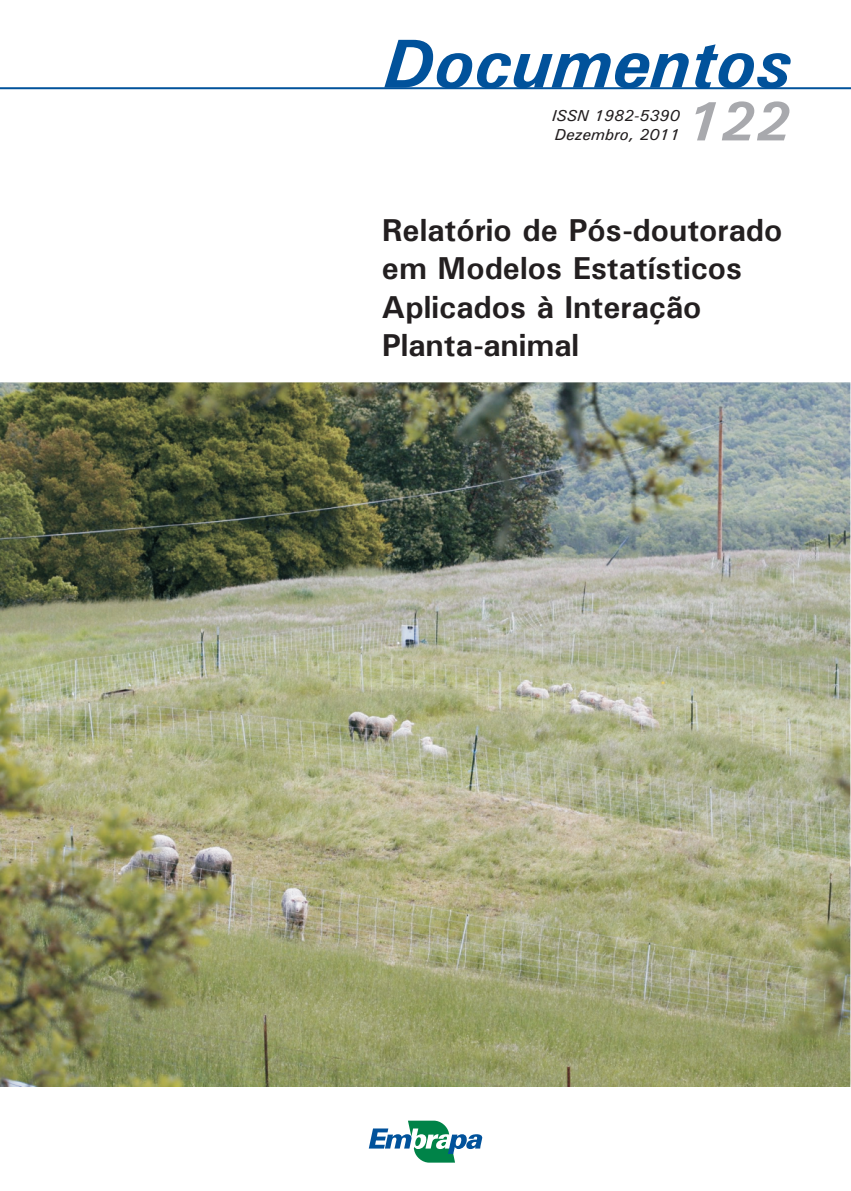
<style>
.page{position:relative;width:851px;height:1191px;background:#fff}
.page>*{position:absolute;margin:0;border:0;box-sizing:border-box;transform-origin:0 0}
.t1{font:italic 500 70px "Univers";color:#01529b}
.t2{font:italic 500 56px "Univers";color:#a8a9ad}
.t3{font:500 32px/38.4px "Univers";color:#231f20}
.t4{font:italic 500 16px/19.4px "Univers";color:#231f20}
</style>
<div class="page">
<hr style="left:0;top:87px;width:850px;height:2px;background:#01529b">
<svg style="left:369px;top:1120px;width:114px;height:42px"></svg>
<img style="left:0;top:382px;width:850px;height:704px">
<h1 class="t1" style="left:384px;top:39px;width:408px">Documentos</h1>
<p class="t4" style="left:552px;top:107px;width:129px">ISSN 1982-5390<br>Dezembro, 2011</p>
<h2 class="t2" style="left:684px;top:102px;width:107px">122</h2>
<p class="t3" style="left:382px;top:213px;width:402px">Relatório de Pós-doutorado em Modelos Estatísticos<br>Aplicados à Interação<br>Planta-animal</p>
</div>
